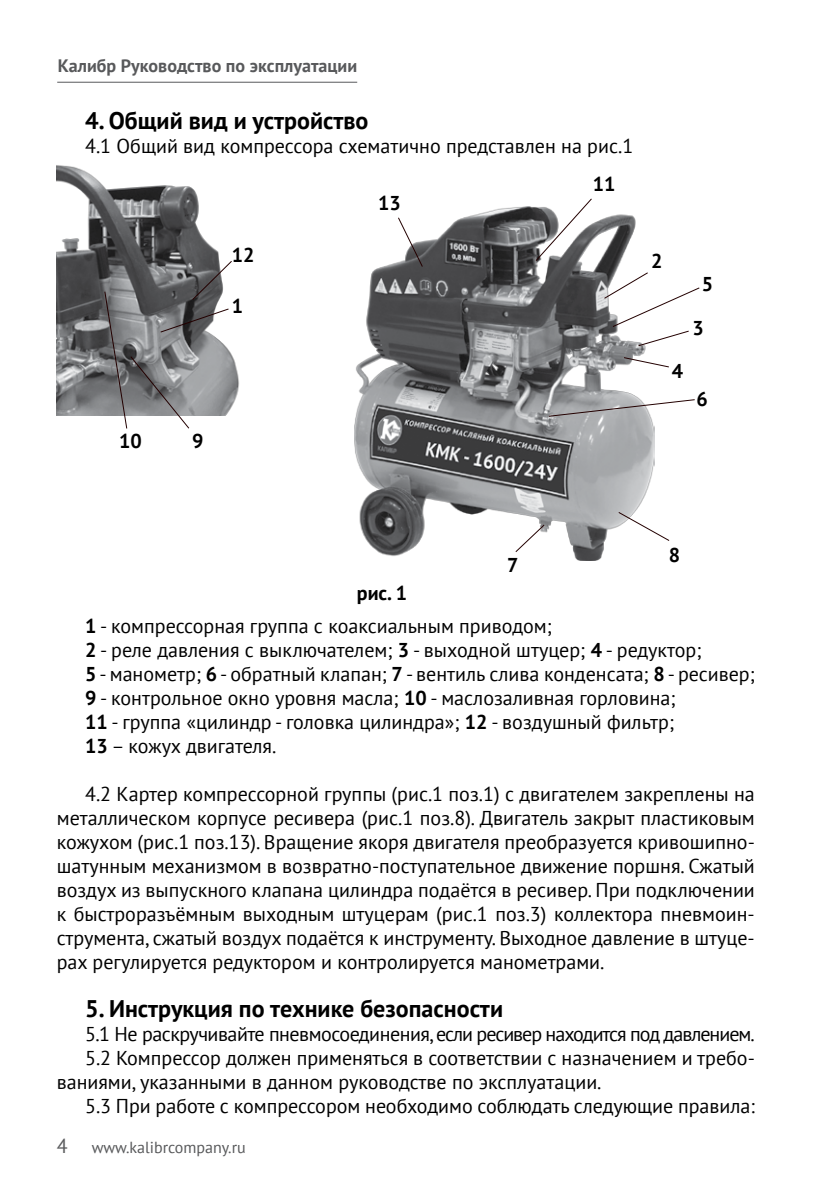
<style>
.page{position:relative;width:840px;height:1191px;background:#fff}
.page>*{position:absolute;margin:0;border:0;box-sizing:border-box;transform-origin:0 0}
.t1{font:700 24px "PT Sans";color:#000}
.t2{font:20px/24px "PT Sans";color:#000;text-align:justify}
.t3{font:20px "PT Sans";letter-spacing:-.05em;color:#000}
.t4{font:700 20px "PT Sans";color:#000}
.t5{font:700 18px "PT Sans";color:#58595b}
.t6{font:16px "PT Sans";color:#58595b}
.s1{font-weight:700}
.s2{font-size:20px}
</style>
<div class="page">
<hr style="left:57px;top:82px;width:300px;height:1px;background:#58595b">
<img style="left:354px;top:206px;width:299px;height:355px">
<img style="left:57px;top:165px;width:182px;height:251px">
<svg style="left:104px;top:260px;width:129px;height:169px;background:#8a8b8d"></svg>
<svg style="left:397px;top:216px;width:26px;height:52px"></svg>
<svg style="left:534px;top:198px;width:58px;height:64px"></svg>
<svg style="left:602px;top:271px;width:98px;height:76px"></svg>
<svg style="left:622px;top:356px;width:47px;height:12px"></svg>
<svg style="left:547px;top:398px;width:148px;height:19px"></svg>
<svg style="left:617px;top:511px;width:53px;height:31px"></svg>
<svg style="left:514px;top:523px;width:31px;height:30px"></svg>
<p class="t5" style="left:58px;top:53px;width:301px">Калибр Руководство по эксплуатации</p>
<p class="t1" style="left:85px;top:104px;width:285px">4. Общий вид и устройство</p>
<p class="t2" style="left:85px;top:133px;width:549px">4.1 Общий вид компрессора схематично представлен на рис.1</p>
<p class="t4" style="left:232px;top:242px;width:24px">12</p>
<p class="t4" style="left:232px;top:292px;width:13px">1</p>
<p class="t4" style="left:119px;top:428px;width:24px">10</p>
<p class="t4" style="left:192px;top:429px;width:13px">9</p>
<p class="t4" style="left:378px;top:189px;width:24px">13</p>
<p class="t4" style="left:356px;top:579px;width:52px">рис. 1</p>
<p class="t4" style="left:507px;top:553px;width:13px">7</p>
<p class="t4" style="left:592px;top:171px;width:24px">11</p>
<p class="t4" style="left:651px;top:248px;width:13px">2</p>
<p class="t4" style="left:701px;top:272px;width:13px">5</p>
<p class="t4" style="left:671px;top:357px;width:13px">4</p>
<p class="t4" style="left:692px;top:317px;width:13px">3</p>
<p class="t4" style="left:696px;top:386px;width:13px">6</p>
<p class="t4" style="left:668px;top:543px;width:13px">8</p>
<p class="t2" style="left:85px;top:613px;width:670px;text-align:left"><span class="s1">1</span> - компрессорная группа с коаксиальным приводом;<br><span class="s1">2</span> - реле давления с выключателем; <span class="s1">3</span> - выходной штуцер; <span class="s1">4</span> - редуктор;<br><span class="s1">5</span> - манометр; <span class="s1">6</span> - обратный клапан; <span class="s1">7</span> - вентиль слива конденсата; <span class="s1">8</span> - ресивер; <span class="s1">9</span> - контрольное окно уровня масла; <span class="s1">10</span> - маслозаливная горловина;<br><span class="s1">11</span> - группа «цилиндр - головка цилиндра»; <span class="s1">12</span> - воздушный фильтр;<br><span class="s1">13</span> – кожух двигателя.</p>
<p class="t2" style="left:57px;top:781px;width:699px;text-indent:28px">4.2 Картер компрессорной группы (рис.1 поз.1) с двигателем закреплены на металлическом корпусе ресивера (рис.1 поз.8). Двигатель закрыт пластиковым кожухом (рис.1 поз.13). Вращение якоря двигателя преобразуется кривошипно&shy;шатунным механизмом в возвратно-поступательное движение поршня. Сжатый воздух из выпускного клапана цилиндра подаётся в ресивер. При подключении к быстроразъёмным выходным штуцерам (рис.1 поз.3) коллектора пневмоин&shy;струмента, сжатый воздух подаётся к инструменту. Выходное давление в штуце&shy;рах регулируется редуктором и контролируется манометрами.</p>
<p class="t1" style="left:85px;top:992px;width:419px">5. Инструкция по технике безопасности</p>
<p class="t3" style="left:85px;top:1021px;width:670px">5.1 Не раскручивайте пневмосоединения, если ресивер находится под давлением.</p>
<p class="t2" style="left:85px;top:1045px;width:671px">5.2 Компрессор должен применяться в соответствии с назначением и требо-</p>
<p class="t2" style="left:57px;top:1069px;width:546px">ваниями, указанными в данном руководстве по эксплуатации.</p>
<p class="t2" style="left:85px;top:1093px;width:670px">5.3 При работе с компрессором необходимо соблюдать следующие правила:</p>
<p class="t6" style="left:57px;top:1141px;width:190px"><span class="s2">4</span> www.kalibrcompany.ru</p>
</div>
